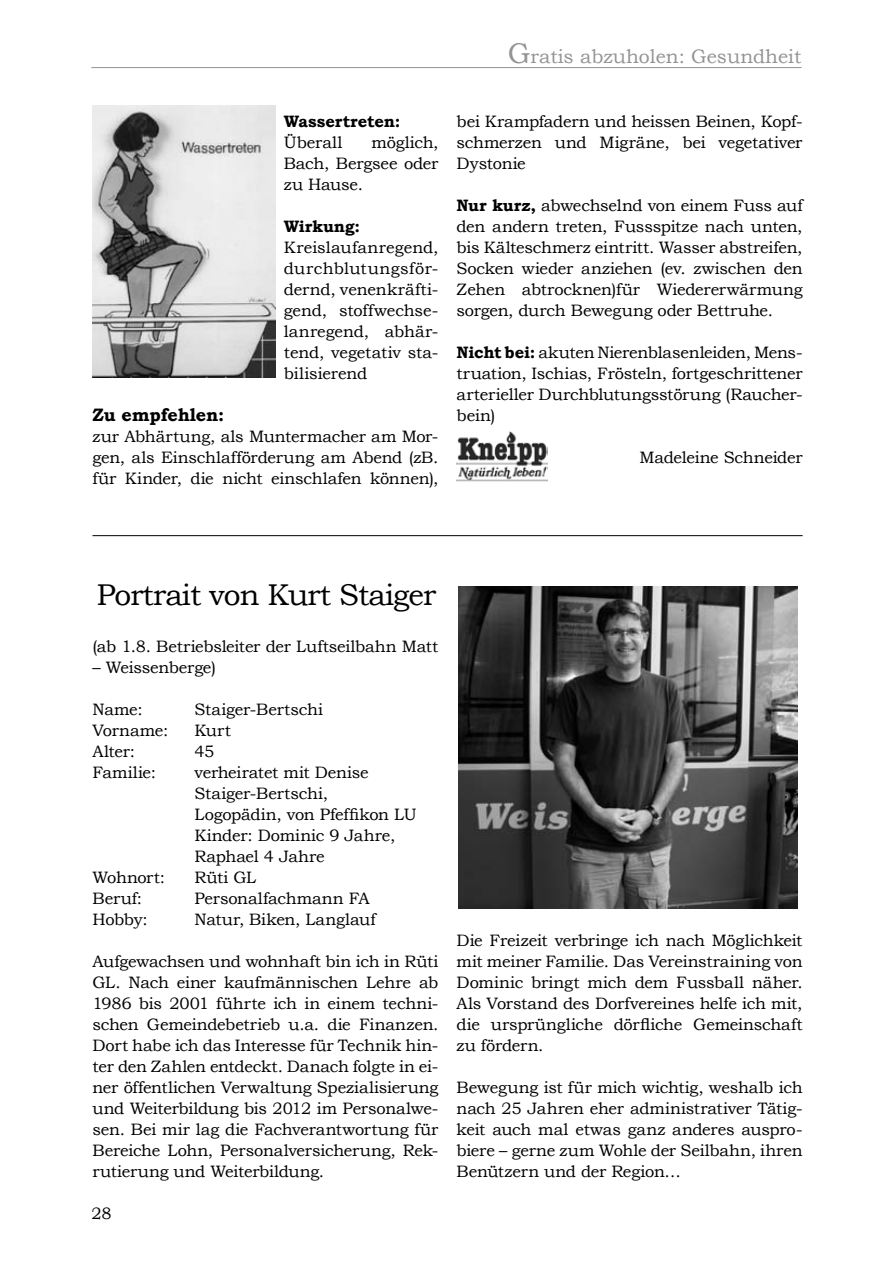
<style>
.page{position:relative;width:893px;height:1263px;background:#fff}
.page>*{position:absolute;margin:0;border:0;box-sizing:border-box;transform-origin:0 0}
.t1{font:30px "Bookman Old Style";letter-spacing:-.03em;color:#000}
.t2{font:19.5px "Bookman Old Style";color:#929395}
.t3{font:700 18px "Bookman Old Style";letter-spacing:-.01em;color:#000}
.t4{font:16.5px/21px "Bookman Old Style";letter-spacing:-.015em;color:#000;text-align:justify}
.t5{font:700 16.5px "Bookman Old Style";color:#000}
.t6{font:16.5px "Bookman Old Style";letter-spacing:.005em;color:#000}
.s1{font-size:28.5px}
.s2{font-weight:700}
</style>
<div class="page">
<hr style="left:91px;top:67px;width:710px;height:1px;background:#929395">
<img style="left:457px;top:431px;width:90px;height:51px">
<img style="left:92px;top:106px;width:183px;height:272px">
<img style="left:458px;top:586px;width:339px;height:322px">
<hr style="left:92px;top:535px;width:711px;height:1px;background:#000">
<p class="t2" style="left:508px;top:44px;width:295px"><span class="s1">G</span>ratis abzuholen: Gesundheit</p>
<p class="t5" style="left:284px;top:109px;width:118px">Wassertreten:</p>
<p class="t4" style="left:284px;top:132px;width:60px">Überall</p>
<p class="t4" style="left:284px;top:132px;width:156px;text-indent:88px">möglich, Bach, Bergsee oder zu Hause.</p>
<p class="t5" style="left:284px;top:214px;width:78px">Wirkung:</p>
<p class="t4" style="left:284px;top:237px;width:156px">Kreislaufanregend, durchblutungsför&shy;dernd, venenkräfti&shy;gend, stoffwechse&shy;lanregend, abhär&shy;tend, vegetativ sta&shy;bilisierend</p>
<p class="t3" style="left:92px;top:402px;width:133px">Zu empfehlen:</p>
<p class="t4" style="left:92px;top:426px;width:348px">zur Abhärtung, als Muntermacher am Mor&shy;gen, als Einschlafförderung am Abend (zB. für Kinder, die nicht einschlafen können),</p>
<p class="t4" style="left:457px;top:111px;width:348px">bei Krampfadern und heissen Beinen, Kopf&shy;schmerzen und Migräne, bei vegetativer Dystonie</p>
<p class="t4" style="left:457px;top:195px;width:348px"><span class="s2">Nur kurz,</span> abwechselnd von einem Fuss auf den andern treten, Fussspitze nach unten, bis Kälteschmerz eintritt. Wasser abstreifen, Socken wieder anziehen (ev. zwischen den Zehen abtrocknen)für Wiedererwärmung sorgen, durch Bewegung oder Bettruhe.</p>
<p class="t4" style="left:457px;top:342px;width:348px"><span class="s2">Nicht bei:</span> akuten Nierenblasenleiden, Mens&shy;truation, Ischias, Frösteln, fortgeschrittener arterieller Durchblutungsstörung (Raucher&shy;bein)</p>
<p class="t4" style="left:639px;top:447px;width:165px">Madeleine Schneider</p>
<h1 class="t1" style="left:97px;top:575px;width:341px">Portrait von Kurt Staiger</h1>
<p class="t4" style="left:92px;top:636px;width:348px">(ab 1.8. Betriebsleiter der Luftseilbahn Matt</p>
<p class="t4" style="left:92px;top:657px;width:125px">– Weissenberge)</p>
<p class="t4" style="left:92px;top:699px;width:52px">Name:</p>
<p class="t4" style="left:194px;top:699px;width:130px">Staiger-Bertschi</p>
<p class="t4" style="left:92px;top:720px;width:77px">Vorname:</p>
<p class="t4" style="left:194px;top:720px;width:38px">Kurt</p>
<p class="t4" style="left:92px;top:741px;width:44px">Alter:</p>
<p class="t4" style="left:194px;top:741px;width:21px">45</p>
<p class="t6" style="left:92px;top:762px;width:65px">Familie:</p>
<p class="t4" style="left:194px;top:762px;width:224px;text-align:left">verheiratet mit Denise<br>Staiger-Bertschi,<br>Logopädin, von Pfeffikon LU<br>Kinder: Dominic 9 Jahre,<br>Raphael 4 Jahre</p>
<p class="t4" style="left:92px;top:867px;width:74px">Wohnort:</p>
<p class="t4" style="left:194px;top:867px;width:63px">Rüti GL</p>
<p class="t4" style="left:92px;top:888px;width:51px">Beruf:</p>
<p class="t4" style="left:194px;top:888px;width:177px">Personalfachmann FA</p>
<p class="t4" style="left:92px;top:909px;width:57px">Hobby:</p>
<p class="t4" style="left:194px;top:909px;width:183px">Natur, Biken, Langlauf</p>
<p class="t4" style="left:92px;top:951px;width:348px">Aufgewachsen und wohnhaft bin ich in Rüti GL. Nach einer kaufmännischen Lehre ab 1986 bis 2001 führte ich in einem techni&shy;schen Gemeindebetrieb u.a. die Finanzen.<br>Dort habe ich das Interesse für Technik hin&shy;ter den Zahlen entdeckt. Danach folgte in ei&shy;ner öffentlichen Verwaltung Spezialisierung und Weiterbildung bis 2012 im Personalwe&shy;sen. Bei mir lag die Fachverantwortung für Bereiche Lohn, Personalversicherung, Rek&shy;rutierung und Weiterbildung.</p>
<p class="t4" style="left:91px;top:1203px;width:22px">28</p>
<p class="t4" style="left:456px;top:930px;width:348px">Die Freizeit verbringe ich nach Möglichkeit mit meiner Familie. Das Vereinstraining von Dominic bringt mich dem Fussball näher.<br>Als Vorstand des Dorfvereines helfe ich mit, die ursprüngliche dörfliche Gemeinschaft zu fördern.</p>
<p class="t4" style="left:456px;top:1077px;width:348px">Bewegung ist für mich wichtig, weshalb ich nach 25 Jahren eher administrativer Tätig&shy;keit auch mal etwas ganz anderes auspro&shy;biere – gerne zum Wohle der Seilbahn, ihren Benützern und der Region…</p>
</div>
